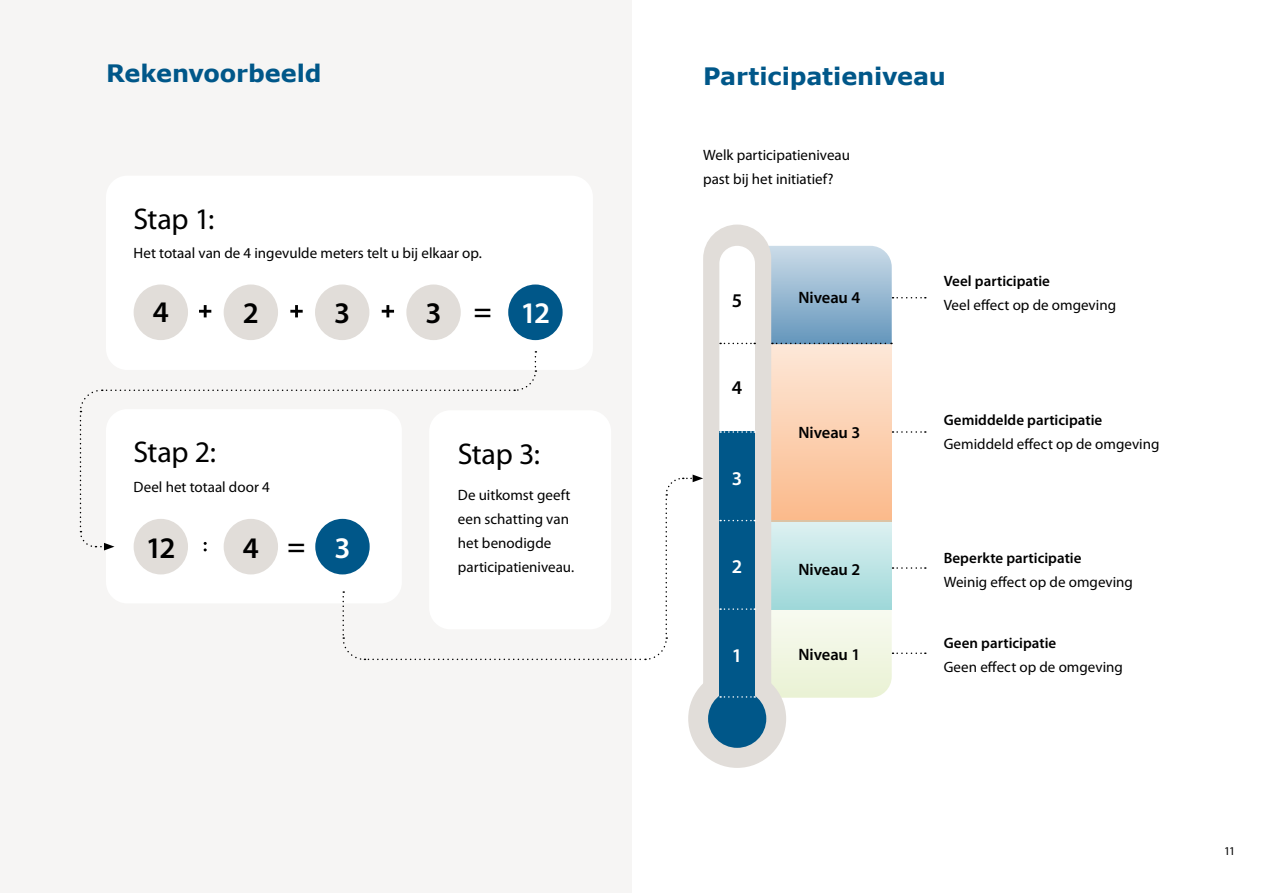
<style>
.page{position:relative;width:1263px;height:893px;background:#fff}
.page>*{position:absolute;margin:0;border:0;box-sizing:border-box;transform-origin:0 0}
.t1{font:30px "Myriad Pro";letter-spacing:-.015em;color:#000}
.t2{font:600 30px "Myriad Pro";color:#000}
.t3{font:700 24px "Verdana";letter-spacing:-.005em;color:#005789}
.t4{font:600 19.5px "Myriad Pro";color:#fff}
.t5{font:600 19.5px "Myriad Pro";color:#000}
.t6{font:600 16.5px "Myriad Pro";color:#000}
.t7{font:15px/24px "Myriad Pro";color:#000}
.t8{font:600 15px "Myriad Pro";color:#000}
.t9{font:12px "Myriad Pro";color:#000}
.s1{color:#fff}
</style>
<div class="page">
<svg style="left:892px;top:431px;width:34px;height:2px"></svg>
<svg style="left:892px;top:567px;width:34px;height:2px"></svg>
<div style="left:737px;top:344px;width:155px;height:177px;background:linear-gradient(to bottom,#fde8d9,#fbba8b)"></div>
<div style="left:737px;top:521px;width:155px;height:89px;background:linear-gradient(to bottom,#def2f2,#9ed8d9)"></div>
<div style="left:0;top:0;width:631px;height:893px;background:#f6f5f4"></div>
<div style="left:688px;top:669px;width:98px;height:99px;background:#e1ddd9;border-radius:50%"></div>
<div style="left:703px;top:225px;width:68px;height:521px;background:#e1ddd9;border-radius:34px"></div>
<div style="left:719px;top:246px;width:36px;height:370px;background:#fff;border-radius:18px"></div>
<div style="left:719px;top:431px;width:36px;height:285px;background:#005789"></div>
<svg style="left:720px;top:520px;width:35px;height:1px"></svg>
<svg style="left:720px;top:431px;width:35px;height:2px"></svg>
<svg style="left:720px;top:246px;width:206px;height:98px"></svg>
<div style="left:708px;top:690px;width:58px;height:58px;background:#005789;border-radius:50%"></div>
<svg style="left:720px;top:608px;width:206px;height:90px"></svg>
<div style="left:106px;top:176px;width:487px;height:194px;background:#fff;border-radius:21px"></div>
<div style="left:134px;top:284px;width:54px;height:56px;background:#e1ddd9;border-radius:50%"></div>
<div style="left:224px;top:284px;width:54px;height:56px;background:#e1ddd9;border-radius:50%"></div>
<div style="left:315px;top:284px;width:54px;height:56px;background:#e1ddd9;border-radius:50%"></div>
<div style="left:406px;top:284px;width:55px;height:56px;background:#e1ddd9;border-radius:50%"></div>
<div style="left:508px;top:284px;width:55px;height:56px;background:#005789;border-radius:50%"></div>
<svg style="left:199px;top:305px;width:12px;height:12px"></svg>
<svg style="left:290px;top:305px;width:13px;height:12px"></svg>
<svg style="left:382px;top:305px;width:12px;height:12px"></svg>
<svg style="left:79px;top:351px;width:624px;height:310px"></svg>
<h2 class="t3" style="left:106px;top:58px;width:217px">Rekenvoorbeeld</h2>
<h1 class="t1" style="left:134px;top:200px;width:82px">Stap 1:</h1>
<p class="t7" style="left:134px;top:241px;width:350px">Het totaal van de 4 ingevulde meters telt u bij elkaar op.</p>
<h1 class="t2" style="left:153px;top:293px;width:18px">4</h1>
<h1 class="t2" style="left:243px;top:294px;width:18px">2</h1>
<h1 class="t2" style="left:334px;top:294px;width:18px">3</h1>
<h1 class="t2" style="left:425px;top:293px;width:126px">3 =<span class="s1">12</span></h1>
<h1 class="t1" style="left:134px;top:434px;width:84px">Stap 2:</h1>
<p class="t7" style="left:134px;top:474px;width:138px">Deel het totaal door 4</p>
<h1 class="t2" style="left:146px;top:529px;width:31px">12</h1>
<h1 class="t2" style="left:243px;top:528px;width:109px">4=<span class="s1">3</span></h1>
<h1 class="t1" style="left:458px;top:435px;width:83px">Stap 3:</h1>
<p class="t7" style="left:458px;top:483px;width:118px">De uitkomst geeft een schatting van het benodigde participatieniveau.</p>
<h2 class="t3" style="left:703px;top:61px;width:244px">Participatieniveau</h2>
<p class="t7" style="left:703px;top:143px;width:148px">Welk participatieniveau past bij het initiatief?</p>
<h3 class="t5" style="left:732px;top:288px;width:12px">5</h3>
<p class="t6" style="left:798px;top:287px;width:63px">Niveau 4</p>
<h3 class="t5" style="left:732px;top:375px;width:12px">4</h3>
<h3 class="t4" style="left:732px;top:466px;width:12px">3</h3>
<h3 class="t4" style="left:732px;top:554px;width:12px">2</h3>
<h3 class="t4" style="left:732px;top:643px;width:12px">1</h3>
<p class="t6" style="left:798px;top:422px;width:63px">Niveau 3</p>
<p class="t6" style="left:798px;top:559px;width:63px">Niveau 2</p>
<p class="t6" style="left:798px;top:644px;width:63px">Niveau 1</p>
<p class="t8" style="left:944px;top:272px;width:108px">Veel participatie</p>
<p class="t7" style="left:944px;top:293px;width:174px">Veel effect op de omgeving</p>
<p class="t8" style="left:944px;top:410px;width:160px">Gemiddelde participatie</p>
<p class="t7" style="left:944px;top:432px;width:217px">Gemiddeld effect op de omgeving</p>
<p class="t8" style="left:944px;top:548px;width:139px">Beperkte participatie</p>
<p class="t7" style="left:944px;top:569px;width:191px">Weinig effect op de omgeving</p>
<p class="t8" style="left:944px;top:633px;width:114px">Geen participatie</p>
<p class="t7" style="left:944px;top:655px;width:181px">Geen effect op de omgeving</p>
<p class="t9" style="left:1224px;top:844px;width:13px">11</p>
</div>
